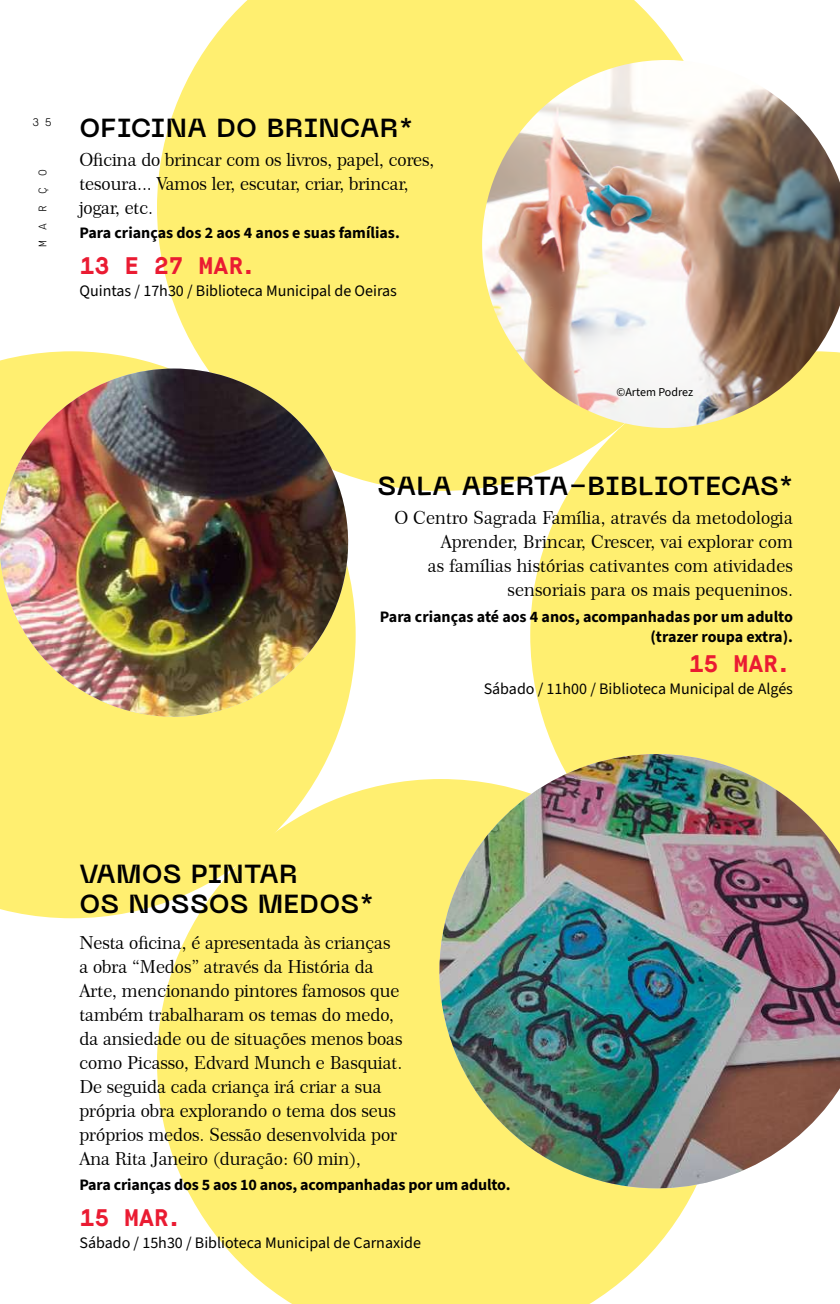
<style>
.page{position:relative;width:840px;height:1304px;background:#fff}
.page>*{position:absolute;margin:0;border:0;box-sizing:border-box;transform-origin:0 0}
.t1{font:700 26px/30px "Neue Machina";letter-spacing:.015em;color:#000}
.t2{font:700 24px "Maison Mono";color:#ea1b32}
.t3{font:18px/24px "Century 751 BT Roman B";letter-spacing:-.01em;color:#000}
.t4{font:700 16px/20px "Source Sans 3";letter-spacing:-.005em;color:#000;text-align:right}
.t5{font:16px "Source Sans 3";color:#000}
.t6{font:12px "Source Sans 3";color:#000}
.t7{font:300 11px "Maison Mono";letter-spacing:1em;color:#000}
</style>
<div class="page">
<div style="left:157px;top:0;width:526px;height:491px;background:#ffef70"></div>
<svg style="left:157px;top:780px;width:523px;height:524px;background:#fff07d"></svg>
<div style="left:0;top:738px;width:355px;height:180px;background:#ffef70"></div>
<div style="left:530px;top:428px;width:309px;height:300px;background:#ffef70"></div>
<svg style="left:0;top:347px;width:369px;height:391px;fill:#ffef70"></svg>
<img style="left:0;top:369px;width:369px;height:351px">
<img style="left:482px;top:60px;width:357px;height:368px">
<svg style="left:413px;top:728px;width:426px;height:487px;fill:#ffef70"></svg>
<img style="left:413px;top:754px;width:426px;height:440px">
<p class="t7" style="left:32px;top:116px;width:21px">3 5</p>
<p class="t7" style="left:36px;top:247px;width:80px;rotate:-90deg">MARÇO</p>
<h1 class="t1" style="left:79px;top:113px;width:334px">OFICINA DO BRINCAR*</h1>
<p class="t3" style="left:79px;top:148px;width:356px">Oficina do brincar com os livros, papel, cores, tesoura... Vamos ler, escutar, criar, brincar, jogar, etc.</p>
<p class="t4" style="left:79px;top:223px;width:321px">Para crianças dos 2 aos 4 anos e suas famílias.</p>
<h2 class="t2" style="left:79px;top:251px;width:180px">13 E 27 MAR.</h2>
<p class="t5" style="left:79px;top:281px;width:319px">Quintas / 17h30 / Biblioteca Municipal de Oeiras</p>
<p class="t6" style="left:616px;top:385px;width:78px">©Artem Podrez</p>
<h1 class="t1" style="left:378px;top:471px;width:416px">SALA ABERTA-BIBLIOTECAS*</h1>
<p class="t3" style="left:394px;top:506px;width:400px;text-align:right">O Centro Sagrada Família, através da metodologia Aprender, Brincar, Crescer, vai explorar com<br>as famílias histórias cativantes com atividades sensoriais para os mais pequeninos.</p>
<p class="t4" style="left:379px;top:607px;width:414px">Para crianças até aos 4 anos, acompanhadas por um adulto (trazer roupa extra).</p>
<h2 class="t2" style="left:688px;top:649px;width:106px">15 MAR.</h2>
<p class="t5" style="left:483px;top:679px;width:311px">Sábado / 11h00 / Biblioteca Municipal de Algés</p>
<h1 class="t1" style="left:79px;top:860px;width:295px">VAMOS PINTAR<br>OS NOSSOS MEDOS*</h1>
<p class="t3" style="left:79px;top:930px;width:324px">Nesta oficina, é apresentada às crianças a obra “Medos” através da História da Arte, mencionando pintores famosos que também trabalharam os temas do medo, da ansiedade ou de situações menos boas como Picasso, Edvard Munch e Basquiat.<br>De seguida cada criança irá criar a sua própria obra explorando o tema dos seus próprios medos. Sessão desenvolvida por Ana Rita Janeiro (duração: 60 min),</p>
<p class="t4" style="left:79px;top:1175px;width:432px">Para crianças dos 5 aos 10 anos, acompanhadas por um adulto.</p>
<h2 class="t2" style="left:79px;top:1203px;width:106px">15 MAR.</h2>
<p class="t5" style="left:79px;top:1233px;width:343px">Sábado / 15h30 / Biblioteca Municipal de Carnaxide</p>
</div>
